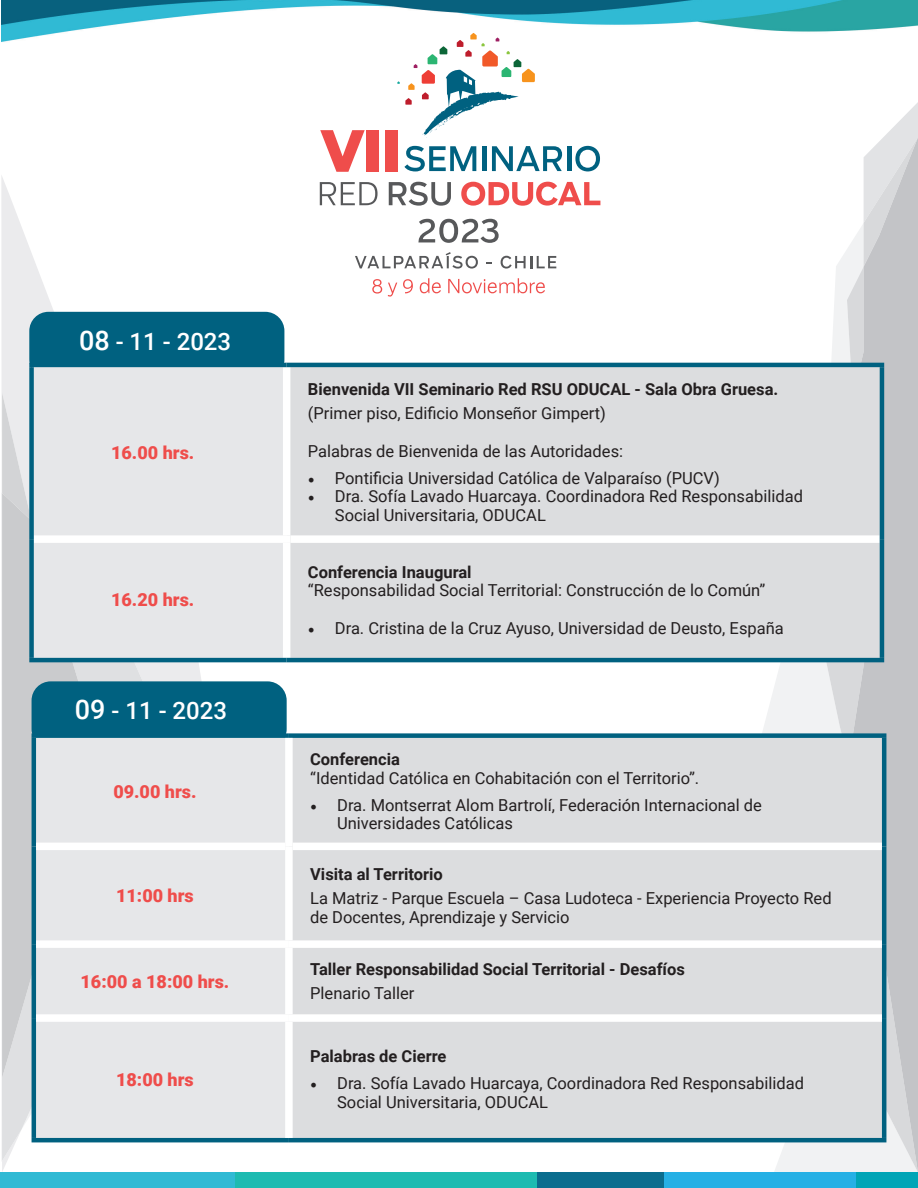
<style>
.page{position:relative;width:918px;height:1188px;background:#fff}
.page>*{position:absolute;margin:0;border:0;box-sizing:border-box;transform-origin:0 0}
.t1{font:500 24px "Roboto";color:#fff}
.t2{font:900 18px "Roboto";color:#ef4d4b}
.t3{font:16.5px/18.8px "Roboto";color:#231f20}
.t4{font:700 16.5px "Roboto";color:#231f20}
.s1{font-size:27px}
.s2{font-family:"Minion Pro";font-size:18px}
</style>
<div class="page">
<img style="left:1px;top:0;width:917px;height:42px">
<svg style="left:754px;top:362px;width:92px;height:810px;fill:#f1f2f3"></svg>
<svg style="left:884px;top:102px;width:34px;height:35px"></svg>
<svg style="left:809px;top:247px;width:40px;height:486px"></svg>
<svg style="left:849px;top:137px;width:69px;height:1035px;background:#cacccf"></svg>
<svg style="left:1px;top:176px;width:217px;height:995px"></svg>
<svg style="left:2px;top:662px;width:173px;height:499px"></svg>
<svg style="left:2px;top:392px;width:27px;height:101px;background:#e0e1e3"></svg>
<svg style="left:2px;top:493px;width:84px;height:585px;background:#c8cbcd"></svg>
<div style="left:0;top:1172px;width:235px;height:16px;background:#30bad4"></div>
<div style="left:235px;top:1172px;width:303px;height:16px;background:#1dbbb1"></div>
<div style="left:538px;top:1172px;width:126px;height:16px;background:#0a6d8e"></div>
<div style="left:664px;top:1172px;width:193px;height:16px;background:#25b0e5"></div>
<div style="left:857px;top:1173px;width:61px;height:15px;background:#00a5b6"></div>
<div style="left:29px;top:312px;width:255px;height:67px;background:#006180;border-radius:19px"></div>
<div style="left:34px;top:367px;width:249px;height:291px;background:#e6e7e9"></div>
<div style="left:290px;top:367px;width:590px;height:291px;background:#dcdddf"></div>
<div style="left:34px;top:535px;width:256px;height:8px;background:#fff"></div>
<div style="left:290px;top:535px;width:590px;height:8px;background:#fff"></div>
<hr style="left:29px;top:363px;width:258px;height:4px;background:#006180">
<div style="left:29px;top:367px;width:5px;height:172px;background:#006180"></div>
<hr style="left:287px;top:363px;width:597px;height:4px;background:#006180">
<hr style="left:880px;top:367px;width:4px;height:172px;background:#006180">
<div style="left:29px;top:539px;width:5px;height:119px;background:#006180"></div>
<hr style="left:880px;top:539px;width:4px;height:119px;background:#006180">
<hr style="left:29px;top:658px;width:258px;height:4px;background:#006180">
<hr style="left:287px;top:658px;width:597px;height:4px;background:#006180">
<svg style="left:404px;top:146px;width:72px;height:25px"></svg>
<hr style="left:482px;top:146px;width:4px;height:25px;background:#006180">
<svg style="left:492px;top:146px;width:70px;height:25px"></svg>
<hr style="left:567px;top:146px;width:4px;height:25px;background:#006180">
<svg style="left:575px;top:146px;width:25px;height:25px"></svg>
<svg style="left:355px;top:252px;width:123px;height:17px"></svg>
<svg style="left:486px;top:262px;width:6px;height:2px"></svg>
<svg style="left:501px;top:256px;width:55px;height:13px"></svg>
<svg style="left:418px;top:219px;width:81px;height:24px"></svg>
<svg style="left:397px;top:33px;width:138px;height:105px"></svg>
<svg style="left:372px;top:279px;width:10px;height:15px"></svg>
<svg style="left:388px;top:283px;width:9px;height:14px"></svg>
<svg style="left:403px;top:279px;width:10px;height:14px"></svg>
<svg style="left:420px;top:278px;width:21px;height:15px"></svg>
<svg style="left:448px;top:278px;width:97px;height:15px"></svg>
<svg style="left:320px;top:130px;width:45px;height:42px"></svg>
<div style="left:367px;top:130px;width:12px;height:42px;background:#ef4d4b"></div>
<div style="left:385px;top:130px;width:12px;height:42px;background:#ef4d4b"></div>
<svg style="left:320px;top:182px;width:58px;height:23px"></svg>
<svg style="left:389px;top:182px;width:62px;height:24px"></svg>
<svg style="left:461px;top:182px;width:139px;height:24px"></svg>
<div style="left:32px;top:681px;width:255px;height:67px;background:#006180;border-radius:19px"></div>
<div style="left:36px;top:738px;width:249px;height:400px;background:#e6e7e9"></div>
<div style="left:293px;top:738px;width:589px;height:400px;background:#dcdddf"></div>
<div style="left:32px;top:733px;width:257px;height:5px;background:#006180"></div>
<hr style="left:32px;top:738px;width:4px;height:108px;background:#006180">
<div style="left:289px;top:733px;width:597px;height:5px;background:#006180"></div>
<hr style="left:882px;top:738px;width:4px;height:108px;background:#006180">
<hr style="left:32px;top:846px;width:4px;height:98px;background:#006180">
<hr style="left:882px;top:846px;width:4px;height:98px;background:#006180">
<hr style="left:32px;top:944px;width:4px;height:74px;background:#006180">
<hr style="left:882px;top:944px;width:4px;height:74px;background:#006180">
<hr style="left:32px;top:1018px;width:4px;height:120px;background:#006180">
<hr style="left:882px;top:1018px;width:4px;height:120px;background:#006180">
<hr style="left:32px;top:1138px;width:257px;height:4px;background:#006180">
<hr style="left:289px;top:1138px;width:597px;height:4px;background:#006180">
<div style="left:36px;top:843px;width:249px;height:7px;background:#fff"></div>
<div style="left:293px;top:843px;width:589px;height:7px;background:#fff"></div>
<div style="left:36px;top:940px;width:253px;height:8px;background:#fff"></div>
<div style="left:289px;top:940px;width:593px;height:8px;background:#fff"></div>
<div style="left:36px;top:1014px;width:253px;height:8px;background:#fff"></div>
<div style="left:289px;top:1014px;width:593px;height:8px;background:#fff"></div>
<h1 class="t1" style="left:79px;top:324px;width:154px"><span class="s1">08</span> - 11 - 2023</h1>
<p class="t2" style="left:111px;top:440px;width:85px">16.00 hrs.</p>
<p class="t2" style="left:111px;top:587px;width:85px">16.20 hrs.</p>
<h1 class="t1" style="left:75px;top:694px;width:154px"><span class="s1">09</span> - 11 - 2023</h1>
<p class="t2" style="left:113px;top:779px;width:85px">09.00 hrs.</p>
<p class="t2" style="left:116px;top:883px;width:79px">11:00 hrs</p>
<p class="t2" style="left:81px;top:969px;width:150px">16:00 a 18:00 hrs.</p>
<p class="t2" style="left:116px;top:1067px;width:79px">18:00 hrs</p>
<p class="t4" style="left:308px;top:378px;width:472px">Bienvenida VII Seminario Red RSU ODUCAL - Sala Obra Gruesa.</p>
<p class="t3" style="left:308px;top:403px;width:299px">(Primer piso, Edificio Monseñor Gimpert)</p>
<p class="t3" style="left:308px;top:441px;width:317px">Palabras de Bienvenida de las Autoridades:</p>
<p class="t3" style="left:308px;top:468px;width:413px"><span class="s2">•</span> Pontificia Universidad Católica de Valparaíso (PUCV)</p>
<p class="t3" style="left:335px;top:487px;width:470px;text-indent:-27px"><span class="s2">•</span> Dra. Sofía Lavado Huarcaya. Coordinadora Red Responsabilidad<br>Social Universitaria, ODUCAL</p>
<p class="t4" style="left:308px;top:560px;width:165px">Conferencia Inaugural</p>
<p class="t3" style="left:308px;top:581px;width:459px">“Responsabilidad Social Territorial: Construcción de lo Común”</p>
<p class="t3" style="left:308px;top:618px;width:477px"><span class="s2">•</span> Dra. Cristina de la Cruz Ayuso, Universidad de Deusto, España</p>
<p class="t4" style="left:310px;top:748px;width:91px">Conferencia</p>
<p class="t3" style="left:310px;top:768px;width:391px">“Identidad Católica en Cohabitación con el Territorio”.</p>
<p class="t3" style="left:337px;top:795px;width:426px;text-indent:-27px"><span class="s2">•</span> Dra. Montserrat Alom Bartrolí, Federación Internacional de<br>Universidades Católicas</p>
<p class="t4" style="left:310px;top:863px;width:134px">Visita al Territorio</p>
<p class="t3" style="left:310px;top:888px;width:523px">La Matriz - Parque Escuela – Casa Ludoteca - Experiencia Proyecto Red de Docentes, Aprendizaje y Servicio</p>
<p class="t4" style="left:310px;top:958px;width:376px">Taller Responsabilidad Social Territorial - Desafíos</p>
<p class="t3" style="left:310px;top:983px;width:106px">Plenario Taller</p>
<p class="t4" style="left:310px;top:1045px;width:138px">Palabras de Cierre</p>
<p class="t3" style="left:337px;top:1074px;width:468px;text-indent:-27px"><span class="s2">•</span> Dra. Sofía Lavado Huarcaya, Coordinadora Red Responsabilidad<br>Social Universitaria, ODUCAL</p>
</div>
